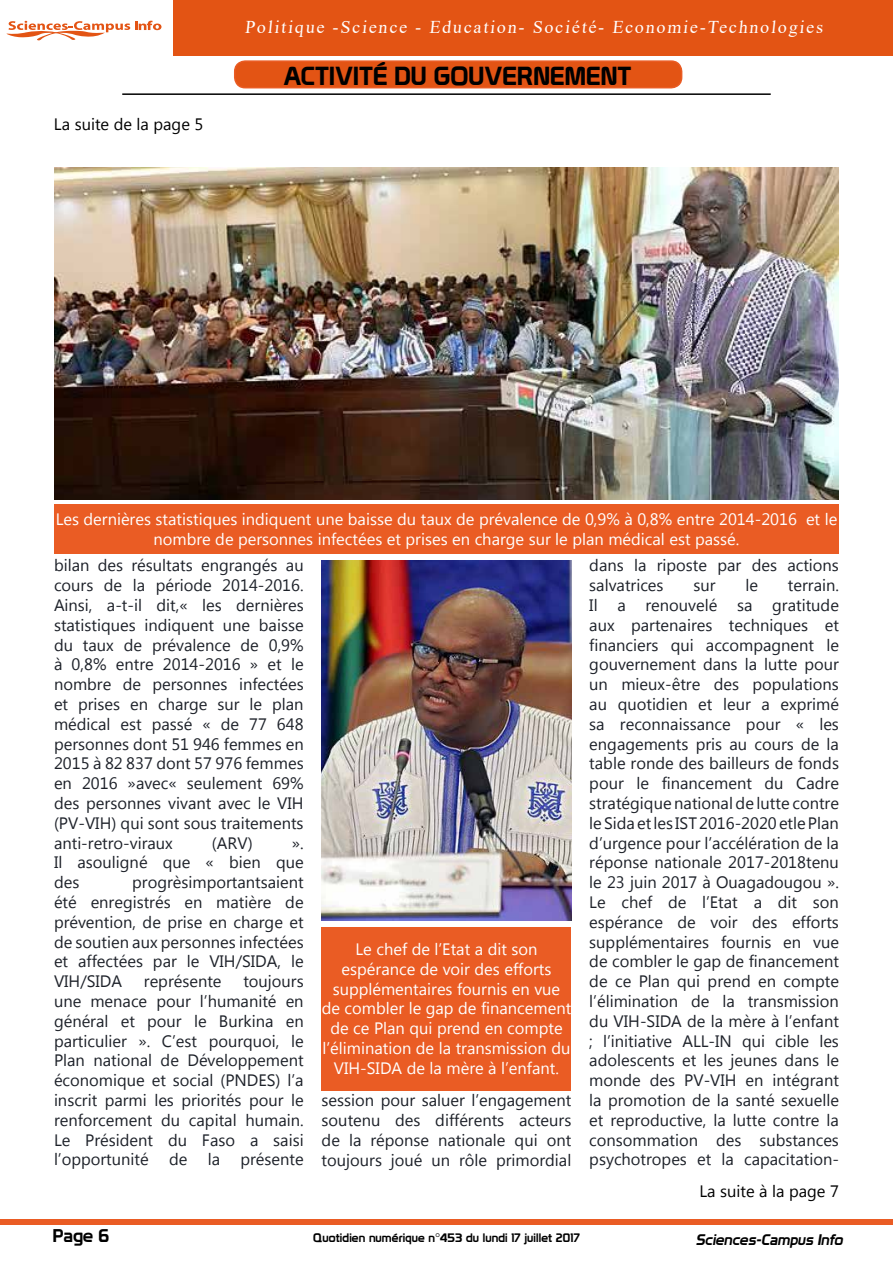
<style>
.page{position:relative;width:893px;height:1263px;background:#fff}
.page>*{position:absolute;margin:0;border:0;box-sizing:border-box;transform-origin:0 0}
.t1{font:25.5px "Prototype";color:#000}
.t2{font:18px "Times New Roman";color:#fff}
.t3{font:18px "Prototype";color:#000}
.t4{font:16.5px/19.8px "Myanmar Text";color:#1d2129;text-align:justify}
.t5{font:16.5px/19.8px "Myanmar Text";color:#fff;text-align:center}
.t6{font:16.5px "Myanmar Text";color:#000}
.t7{font:italic 15px "Prototype";color:#000}
.t8{font:12px "Prototype";letter-spacing:.01em;color:#000}
</style>
<div class="page">
<div style="left:1px;top:1219px;width:892px;height:6px;background:#ea5c24"></div>
<svg style="left:6px;top:21px;width:155px;height:20px"></svg>
<div style="left:173px;top:0;width:720px;height:55px;background:#e35414"></div>
<hr style="left:122px;top:93px;width:649px;height:2px;background:#000">
<div style="left:235px;top:61px;width:447px;height:27px;background:#e35414;border-radius:10px"></div>
<div style="left:234px;top:60px;width:448px;height:28px;border:2px solid #ea5c24;border-radius:10px"></div>
<img style="left:54px;top:168px;width:785px;height:332px">
<div style="left:54px;top:504px;width:785px;height:50px;background:#ea5c24"></div>
<img style="left:322px;top:560px;width:249px;height:361px">
<div style="left:322px;top:927px;width:249px;height:164px;background:#ea5c24"></div>
<p class="t6" style="left:54px;top:115px;width:151px">La suite de la page 5</p>
<p class="t2" style="left:245px;top:14px;width:582px">Politique -Science - Education- Société- Economie-Technologies</p>
<h1 class="t1" style="left:283px;top:61px;width:350px">ACTIVITÉ DU GOUVERNEMENT</h1>
<p class="t5" style="left:56px;top:509px;width:783px">Les dernières statistiques indiquent une baisse du taux de prévalence de 0,9% à 0,8% entre 2014-2016 et le nombre de personnes infectées et prises en charge sur le plan médical est passé.</p>
<p class="t4" style="left:54px;top:556px;width:251px">bilan des résultats engrangés au cours de la période 2014-2016.<br>Ainsi, a-t-il dit,« les dernières statistiques indiquent une baisse du taux de prévalence de 0,9% à 0,8% entre 2014-2016 » et le nombre de personnes infectées et prises en charge sur le plan médical est passé « de 77 648 personnes dont 51 946 femmes en 2015 à 82 837 dont 57 976 femmes en 2016 »avec« seulement 69% des personnes vivant avec le VIH (PV-VIH) qui sont sous traitements anti-retro-viraux</p>
<p class="t4" style="left:212px;top:833px;width:42px">(ARV)</p>
<p class="t4" style="left:54px;top:833px;width:251px;text-indent:238px">».<br>Il asouligné que « bien que des</p>
<p class="t4" style="left:54px;top:872px;width:251px;text-indent:78px">progrèsimportantsaient été enregistrés en matière de prévention, de prise en charge et de soutien aux personnes infectées et affectées par le VIH/SIDA, le VIH/SIDA</p>
<p class="t4" style="left:144px;top:971px;width:79px">représente</p>
<p class="t4" style="left:54px;top:971px;width:251px;text-indent:189px">toujours une menace pour l’humanité en général et pour le Burkina en particulier ». C’est pourquoi, le Plan national de Développement économique et social (PNDES) l’a inscrit parmi les priorités pour le renforcement du capital humain.<br>Le Président du Faso a saisi l’opportunité de la présente</p>
<p class="t5" style="left:322px;top:939px;width:251px">Le chef de l’Etat a dit son espérance de voir des efforts supplémentaires fournis en vue de combler le gap de financement de ce Plan qui prend en compte l’élimination de la transmission du<br>VIH-SIDA de la mère à l’enfant.</p>
<p class="t4" style="left:322px;top:1090px;width:251px">session pour saluer l’engagement soutenu des différents acteurs de la réponse nationale qui ont toujours joué un rôle primordial</p>
<p class="t4" style="left:589px;top:556px;width:251px">dans la riposte par des actions salvatrices</p>
<p class="t4" style="left:693px;top:575px;width:24px">sur</p>
<p class="t4" style="left:745px;top:575px;width:14px">le</p>
<p class="t4" style="left:589px;top:575px;width:251px;text-indent:199px">terrain.<br>Il a renouvelé sa gratitude aux partenaires techniques et financiers qui accompagnent le gouvernement dans la lutte pour un mieux-être des populations au quotidien et leur a exprimé sa reconnaissance pour « les engagements pris au cours de la table ronde des bailleurs de fonds pour le financement du Cadre stratégique national de lutte contre le Sida et les IST 2016-2020 etle Plan d’urgence pour l’accélération de la réponse nationale 2017-2018tenu le 23 juin 2017 à Ouagadougou ».<br>Le chef de l’Etat a dit son espérance de voir des efforts supplémentaires fournis en vue de combler le gap de financement de ce Plan qui prend en compte l’élimination de la transmission du VIH-SIDA de la mère à l’enfant ; l’initiative ALL-IN qui cible les adolescents et les jeunes dans le monde des PV-VIH en intégrant la promotion de la santé sexuelle et reproductive, la lutte contre la consommation des substances psychotropes et la capacitation-</p>
<p class="t6" style="left:699px;top:1181px;width:141px">La suite à la page 7</p>
<p class="t3" style="left:53px;top:1225px;width:58px">Page 6</p>
<p class="t8" style="left:313px;top:1230px;width:268px">Quotidien numérique n°453 du lundi 17 juillet 2017</p>
<p class="t7" style="left:696px;top:1231px;width:152px">Sciences-Campus Info</p>
</div>
